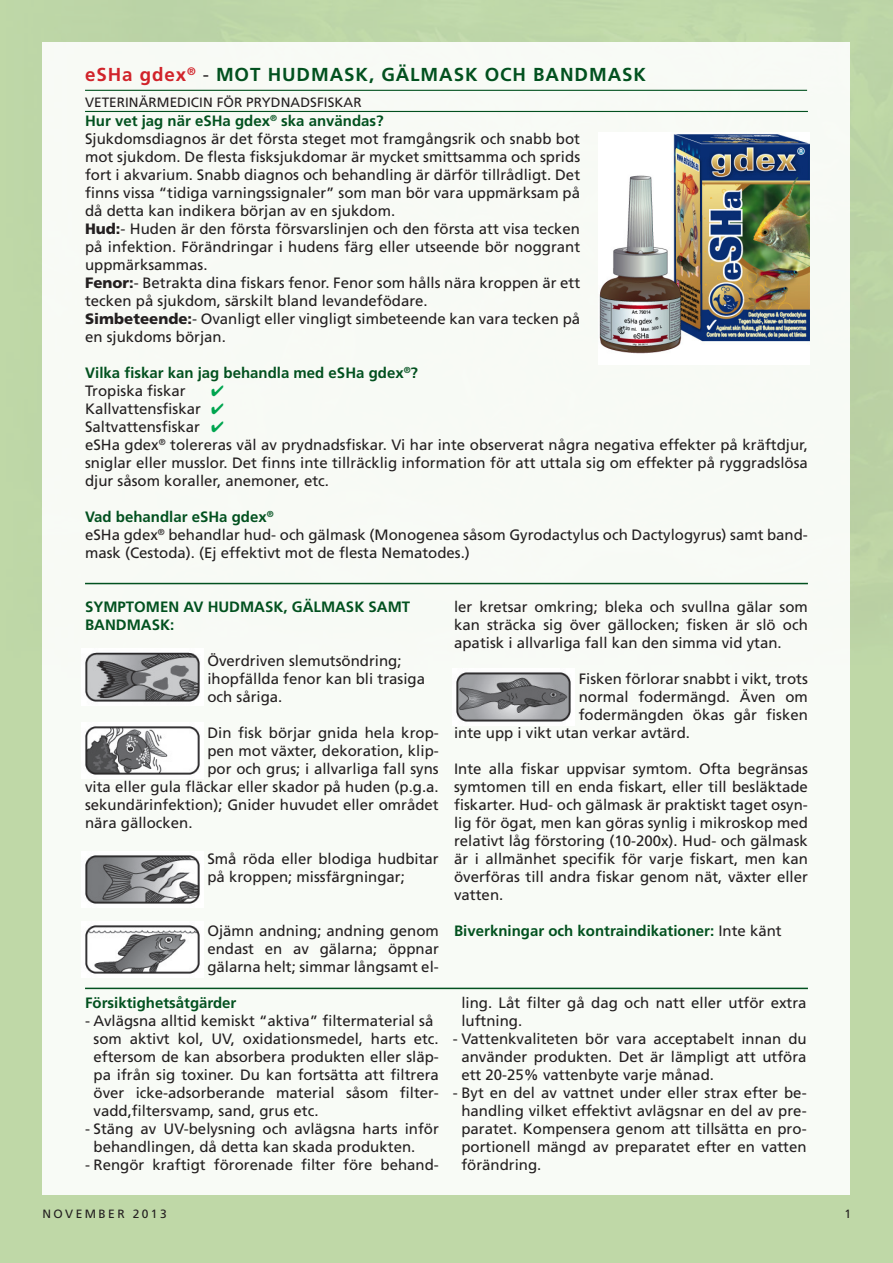
<style>
.page{position:relative;width:893px;height:1263px;background:#fff}
.page>*{position:absolute;margin:0;border:0;box-sizing:border-box;transform-origin:0 0}
.t1{font:700 18.75px "Frutiger LT";letter-spacing:.05em;color:#02511f}
.disease_pt_met_tabs{font:15px/18px "Frutiger LT";color:#231f20;text-align:justify}
.kopjes{font:700 15px/18px "Frutiger LT";color:#02511f}
.uitleg_met_lijn{font:13.5px "Frutiger LT";letter-spacing:.005em;color:#231f20}
.disease_kop{font:12px "Frutiger LT";letter-spacing:.2em;color:#231f20}
.s1{color:#d1232a}
.s2{font-weight:400;color:#231f20}
.s3{font-weight:900}
.s4{color:#00a54f}
</style>
<div class="page">
<div style="left:43px;top:43px;width:807px;height:1152px;background:#f8fbf6"></div>
<hr style="left:85px;top:90px;width:722px;height:1px;background:#02511f">
<hr style="left:85px;top:111px;width:723px;height:1px;background:#02511f">
<img style="left:85px;top:652px;width:115px;height:50px">
<img style="left:456px;top:672px;width:115px;height:50px">
<img style="left:85px;top:925px;width:115px;height:49px">
<img style="left:85px;top:726px;width:115px;height:49px">
<img style="left:85px;top:855px;width:115px;height:49px">
<hr style="left:85px;top:583px;width:723px;height:1px;background:#02511f">
<hr style="left:85px;top:988px;width:723px;height:1px;background:#02511f">
<img style="left:599px;top:134px;width:210px;height:220px">
<p class="t1" style="left:85px;top:64px;width:562px"><span class="s1">eSHa gdex</span><sup>®</sup> <span class="s2">-</span> MOT HUDMASK, GÄLMASK OCH BANDMASK</p>
<p class="uitleg_met_lijn" style="left:85px;top:94px;width:278px">VETERINÄRMEDICIN FÖR PRYDNADSFISKAR</p>
<p class="kopjes" style="left:85px;top:112px;width:300px">Hur vet jag när eSHa gdex<sup>®</sup> ska användas?</p>
<p class="disease_pt_met_tabs" style="left:85px;top:130px;width:497px">Sjukdomsdiagnos är det första steget mot framgångsrik och snabb bot mot sjukdom. De flesta fisksjukdomar är mycket smittsamma och sprids fort i akvarium. Snabb diagnos och behandling är därför tillrådligt. Det finns vissa “tidiga varningssignaler” som man bör vara uppmärksam på då detta kan indikera början av en sjukdom.</p>
<p class="disease_pt_met_tabs" style="left:85px;top:220px;width:497px"><span class="s3">Hud:</span>- Huden är den första försvarslinjen och den första att visa tecken på infektion. Förändringar i hudens färg eller utseende bör noggrant uppmärksammas.</p>
<p class="disease_pt_met_tabs" style="left:85px;top:274px;width:497px"><span class="s3">Fenor:</span>- Betrakta dina fiskars fenor. Fenor som hålls nära kroppen är ett tecken på sjukdom, särskilt bland levandefödare.</p>
<p class="disease_pt_met_tabs" style="left:85px;top:310px;width:497px"><span class="s3">Simbeteende:</span>- Ovanligt eller vingligt simbeteende kan vara tecken på en sjukdoms början.</p>
<p class="kopjes" style="left:85px;top:364px;width:335px">Vilka fiskar kan jag behandla med eSHa gdex<sup>®</sup>?</p>
<p class="disease_pt_met_tabs" style="left:85px;top:382px;width:102px">Tropiska fiskar</p>
<p class="disease_pt_met_tabs" style="left:85px;top:400px;width:140px">Kallvattensfiskar <span class="s4">✔</span></p>
<p class="disease_pt_met_tabs" style="left:85px;top:418px;width:140px">Saltvattensfiskar <span class="s4">✔</span></p>
<p class="disease_pt_met_tabs" style="left:85px;top:436px;width:724px">eSHa gdex<sup>®</sup> tolereras väl av prydnadsfiskar. Vi har inte observerat några negativa effekter på kräftdjur, sniglar eller musslor. Det finns inte tillräcklig information för att uttala sig om effekter på ryggradslösa djur såsom koraller, anemoner, etc.</p>
<p class="kopjes" style="left:85px;top:508px;width:190px">Vad behandlar eSHa gdex<sup>®</sup></p>
<p class="disease_pt_met_tabs" style="left:85px;top:526px;width:724px">eSHa gdex<sup>®</sup> behandlar hud- och gälmask (Monogenea såsom Gyrodactylus och Dactylogyrus) samt band&shy;mask (Cestoda). (Ej effektivt mot de flesta Nematodes.)</p>
<p class="kopjes" style="left:85px;top:598px;width:327px">SYMPTOMEN AV HUDMASK, GÄLMASK SAMT<br>BANDMASK:</p>
<p class="disease_pt_met_tabs" style="left:207px;top:652px;width:219px;text-align:left">Överdriven slemutsöndring; ihopfällda fenor kan bli trasiga och såriga.</p>
<p class="disease_pt_met_tabs" style="left:207px;top:724px;width:233px">Din fisk börjar gnida hela krop-</p>
<p class="disease_pt_met_tabs" style="left:207px;top:742px;width:233px">pen mot växter, dekoration, klip-</p>
<p class="disease_pt_met_tabs" style="left:207px;top:760px;width:233px">por och grus; i allvarliga fall syns</p>
<p class="disease_pt_met_tabs" style="left:85px;top:778px;width:355px">vita eller gula fläckar eller skador på huden (p.g.a.</p>
<p class="disease_pt_met_tabs" style="left:85px;top:796px;width:355px">sekundärinfektion); Gnider huvudet eller området</p>
<p class="disease_pt_met_tabs" style="left:85px;top:814px;width:109px">nära gällocken.</p>
<p class="disease_pt_met_tabs" style="left:207px;top:850px;width:233px">Små röda eller blodiga hudbitar på kroppen; missfärgningar;</p>
<p class="disease_pt_met_tabs" style="left:207px;top:922px;width:233px">Ojämn andning; andning genom endast en av gälarna; öppnar gälarna helt; simmar långsamt el-</p>
<p class="disease_pt_met_tabs" style="left:454px;top:598px;width:355px">ler kretsar omkring; bleka och svullna gälar som kan sträcka sig över gällocken; fisken är slö och apatisk i allvarliga fall kan den simma vid ytan.</p>
<p class="disease_pt_met_tabs" style="left:579px;top:670px;width:231px">Fisken förlorar snabbt i vikt, trots</p>
<p class="disease_pt_met_tabs" style="left:579px;top:688px;width:231px">normal fodermängd. Även om</p>
<p class="disease_pt_met_tabs" style="left:579px;top:706px;width:231px">fodermängden ökas går fisken</p>
<p class="disease_pt_met_tabs" style="left:454px;top:724px;width:237px">inte upp i vikt utan verkar avtärd.</p>
<p class="disease_pt_met_tabs" style="left:454px;top:760px;width:355px">Inte alla fiskar uppvisar symtom. Ofta begränsas symtomen till en enda fiskart, eller till besläktade fiskarter. Hud- och gälmask är praktiskt taget osyn&shy;lig för ögat, men kan göras synlig i mikroskop med relativt låg förstoring (10-200x). Hud- och gälmask är i allmänhet specifik för varje fiskart, men kan överföras till andra fiskar genom nät, växter eller vatten.</p>
<p class="kopjes" style="left:454px;top:922px;width:329px">Biverkningar och kontraindikationer: <span class="s2">Inte känt</span></p>
<p class="kopjes" style="left:85px;top:994px;width:153px">Försiktighetsåtgärder</p>
<p class="disease_pt_met_tabs" style="left:85px;top:1012px;width:350px">- Avlägsna alltid kemiskt “aktiva” filtermaterial så</p>
<p class="disease_pt_met_tabs" style="left:94px;top:1030px;width:347px">som aktivt kol, UV, oxidationsmedel, harts etc. eftersom de kan absorbera produkten eller släp&shy;pa ifrån sig toxiner. Du kan fortsätta att filtrera över icke-adsorberande material såsom filter&shy;vadd,filtersvamp, sand, grus etc.</p>
<p class="disease_pt_met_tabs" style="left:85px;top:1120px;width:355px">- Stäng av UV-belysning och avlägsna harts inför</p>
<p class="disease_pt_met_tabs" style="left:94px;top:1138px;width:323px">behandlingen, då detta kan skada produkten.</p>
<p class="disease_pt_met_tabs" style="left:85px;top:1156px;width:355px">- Rengör kraftigt förorenade filter före behand-</p>
<p class="disease_pt_met_tabs" style="left:461px;top:994px;width:347px">ling. Låt filter gå dag och natt eller utför extra luftning.</p>
<p class="disease_pt_met_tabs" style="left:453px;top:1030px;width:355px">- Vattenkvaliteten bör vara acceptabelt innan du</p>
<p class="disease_pt_met_tabs" style="left:461px;top:1048px;width:347px">använder produkten. Det är lämpligt att utföra ett 20-25% vattenbyte varje månad.</p>
<p class="disease_pt_met_tabs" style="left:453px;top:1084px;width:355px">- Byt en del av vattnet under eller strax efter be-</p>
<p class="disease_pt_met_tabs" style="left:461px;top:1102px;width:347px">handling vilket effektivt avlägsnar en del av pre&shy;paratet. Kompensera genom att tillsätta en pro&shy;portionell mängd av preparatet efter en vatten förändring.</p>
<p class="disease_kop" style="left:43px;top:1207px;width:126px">NOVEMBER 2013</p>
<p class="disease_kop" style="left:844px;top:1207px;width:8px">1</p>
</div>
